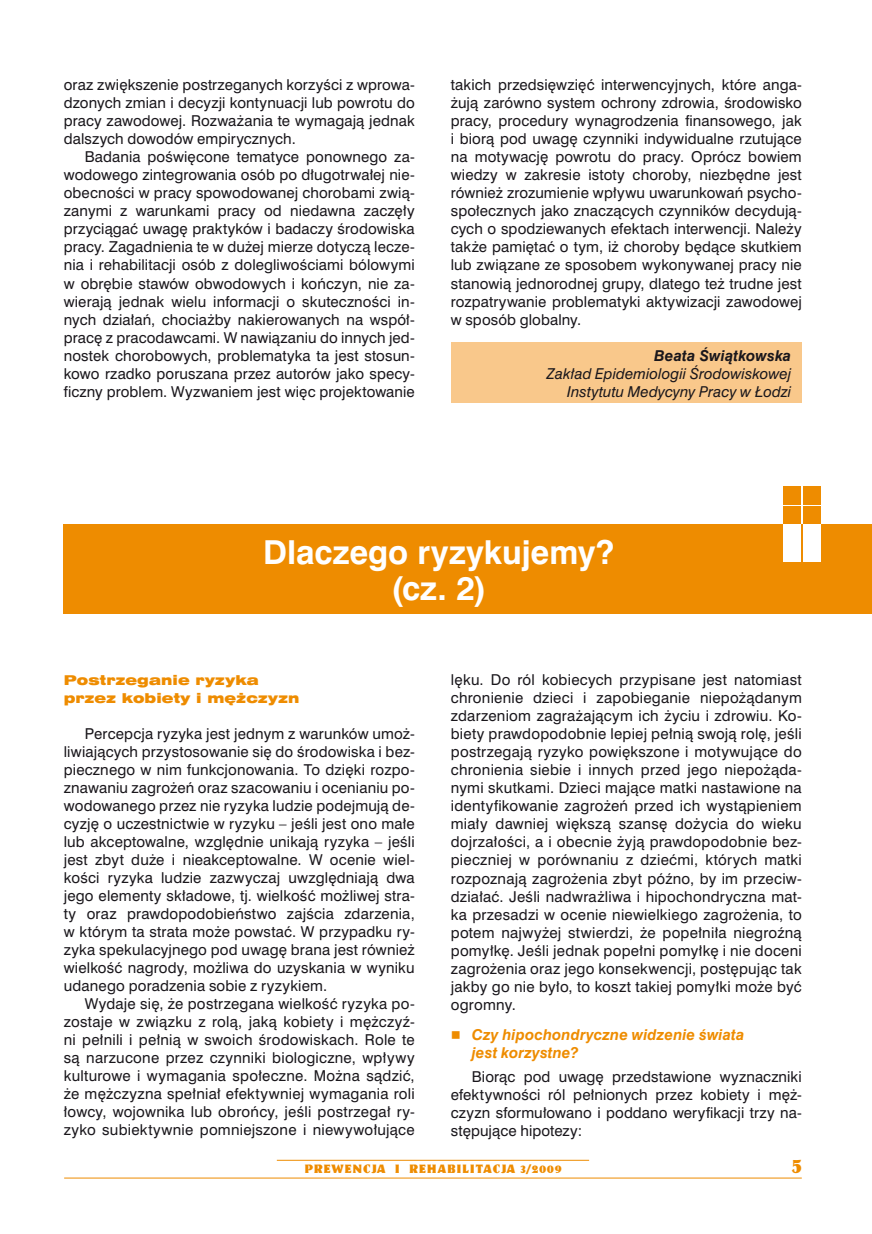
<style>
.page{position:relative;width:872px;height:1234px;background:#fff}
.page>*{position:absolute;margin:0;border:0;box-sizing:border-box;transform-origin:0 0}
.t1{font:33px/36px "Swis 721 PL Bold A";letter-spacing:-.005em;color:#fff;text-align:center}
.t2{font:21px "Kuenstler 165 Hv PL Regular A";color:#ee8c00}
.t3{font:15px/18px "Swis 721 PL Roman A";letter-spacing:.01em;color:#1a171c;text-align:justify}
.t4{font:15px/18px "Swis 721 PL Italic A";letter-spacing:.005em;color:#1a171c;text-align:right}
.t5{font:15px/18px "Swis 721 PL Bold Italic A";letter-spacing:.01em;color:#ee8c00}
.t6{font:15px "Swis 721 PL Bold Italic A";letter-spacing:.01em;color:#1a171c}
.t7{font:13.5px/18px "Swis 721 Blk Ex PL Regular A";letter-spacing:.01em;color:#ee8c00}
.t8{font:12px "Kuenstler 165 Hv PL Regular A";letter-spacing:.05em;color:#ee8c00}
.s1{font-family:"Newspaper Pi PL Regular A"}
</style>
<div class="page">
<hr style="left:277px;top:1159px;width:312px;height:1px;background:#ee8c00">
<hr style="left:64px;top:1177px;width:737px;height:1px;background:#ee8c00">
<div style="left:451px;top:342px;width:350px;height:60px;background:#f9c88b"></div>
<div style="left:64px;top:524px;width:808px;height:90px;background:#ee8c00"></div>
<div style="left:783px;top:486px;width:18px;height:18px;background:#ee8c00"></div>
<div style="left:802px;top:486px;width:18px;height:18px;background:#ee8c00"></div>
<div style="left:783px;top:506px;width:18px;height:18px;background:#ee8c00"></div>
<div style="left:802px;top:506px;width:18px;height:18px;background:#ee8c00"></div>
<div style="left:783px;top:524px;width:18px;height:18px;background:#fff"></div>
<div style="left:802px;top:524px;width:18px;height:18px;background:#fff"></div>
<div style="left:783px;top:543px;width:18px;height:18px;background:#fff"></div>
<div style="left:802px;top:543px;width:18px;height:18px;background:#fff"></div>
<p class="t3" style="left:64px;top:76px;width:352px">oraz zwiększenie postrzeganych korzyści z wprowa&shy;dzonych zmian i decyzji kontynuacji lub powrotu do pracy zawodowej. Rozważania te wymagają jednak dalszych dowodów empirycznych.</p>
<p class="t3" style="left:64px;top:148px;width:352px;text-indent:21px">Badania poświęcone tematyce ponownego za&shy;wodowego zintegrowania osób po długotrwałej nie&shy;obecności w pracy spowodowanej chorobami zwią&shy;zanymi z warunkami pracy od niedawna zaczęły przyciągać uwagę praktyków i badaczy środowiska pracy. Zagadnienia te w dużej mierze dotyczą lecze&shy;nia i rehabilitacji osób z dolegliwościami bólowymi w obrębie stawów obwodowych i kończyn, nie za&shy;wierają jednak wielu informacji o skuteczności in&shy;nych działań, chociażby nakierowanych na współ&shy;pracę z pracodawcami. W nawiązaniu do innych jed&shy;nostek chorobowych, problematyka ta jest stosun&shy;kowo rzadko poruszana przez autorów jako specy&shy;ficzny problem. Wyzwaniem jest więc projektowanie</p>
<p class="t3" style="left:451px;top:76px;width:352px">takich przedsięwzięć interwencyjnych, które anga&shy;żują zarówno system ochrony zdrowia, środowisko pracy, procedury wynagrodzenia finansowego, jak i biorą pod uwagę czynniki indywidualne rzutujące na motywację powrotu do pracy. Oprócz bowiem wiedzy w zakresie istoty choroby, niezbędne jest również zrozumienie wpływu uwarunkowań psycho&shy;społecznych jako znaczących czynników decydują&shy;cych o spodziewanych efektach interwencji. Należy także pamiętać o tym, iż choroby będące skutkiem lub związane ze sposobem wykonywanej pracy nie stanowią jednorodnej grupy, dlatego też trudne jest rozpatrywanie problematyki aktywizacji zawodowej w sposób globalny.</p>
<p class="t6" style="left:654px;top:346px;width:138px">Beata Świątkowska</p>
<p class="t4" style="left:546px;top:364px;width:246px">Zakład Epidemiologii Środowiskowej<br>Instytutu Medycyny Pracy w Łodzi</p>
<h1 class="t1" style="left:263px;top:533px;width:353px">Dlaczego ryzykujemy? (cz. 2)</h1>
<p class="t7" style="left:64px;top:670px;width:237px">Postrzeganie ryzyka przez kobiety i mężczyzn</p>
<p class="t3" style="left:64px;top:724px;width:352px;text-indent:21px">Percepcja ryzyka jest jednym z warunków umoż&shy;liwiających przystosowanie się do środowiska i bez&shy;piecznego w nim funkcjonowania. To dzięki rozpo&shy;znawaniu zagrożeń oraz szacowaniu i ocenianiu po&shy;wodowanego przez nie ryzyka ludzie podejmują de&shy;cyzję o uczestnictwie w ryzyku – jeśli jest ono małe lub akceptowalne, względnie unikają ryzyka – jeśli jest zbyt duże i nieakceptowalne. W ocenie wiel&shy;kości ryzyka ludzie zazwyczaj uwzględniają dwa jego elementy składowe, tj. wielkość możliwej stra&shy;ty oraz prawdopodobieństwo zajścia zdarzenia, w którym ta strata może powstać. W przypadku ry&shy;zyka spekulacyjnego pod uwagę brana jest również wielkość nagrody, możliwa do uzyskania w wyniku udanego poradzenia sobie z ryzykiem.</p>
<p class="t3" style="left:64px;top:994px;width:352px;text-indent:21px">Wydaje się, że postrzegana wielkość ryzyka po&shy;zostaje w związku z rolą, jaką kobiety i mężczyź&shy;ni pełnili i pełnią w swoich środowiskach. Role te są narzucone przez czynniki biologiczne, wpływy kulturowe i wymagania społeczne. Można sądzić, że mężczyzna spełniał efektywniej wymagania roli łowcy, wojownika lub obrońcy, jeśli postrzegał ry&shy;zyko subiektywnie pomniejszone i niewywołujące</p>
<p class="t3" style="left:451px;top:670px;width:352px">lęku. Do ról kobiecych przypisane jest natomiast chronienie dzieci i zapobieganie niepożądanym zdarzeniom zagrażającym ich życiu i zdrowiu. Ko&shy;biety prawdopodobnie lepiej pełnią swoją rolę, jeśli postrzegają ryzyko powiększone i motywujące do chronienia siebie i innych przed jego niepożąda&shy;nymi skutkami. Dzieci mające matki nastawione na identyfikowanie zagrożeń przed ich wystąpieniem miały dawniej większą szansę dożycia do wieku dojrzałości, a i obecnie żyją prawdopodobnie bez&shy;pieczniej w porównaniu z dziećmi, których matki rozpoznają zagrożenia zbyt późno, by im przeciw&shy;działać. Jeśli nadwrażliwa i hipochondryczna mat&shy;ka przesadzi w ocenie niewielkiego zagrożenia, to potem najwyżej stwierdzi, że popełniła niegroźną pomyłkę. Jeśli jednak popełni pomyłkę i nie doceni zagrożenia oraz jego konsekwencji, postępując tak jakby go nie było, to koszt takiej pomyłki może być ogromny.</p>
<p class="t5" style="left:472px;top:1024px;width:274px;text-indent:-21px"><span class="s1">r</span> Czy hipochondryczne widzenie świata jest korzystne?</p>
<p class="t3" style="left:451px;top:1066px;width:352px;text-indent:21px">Biorąc pod uwagę przedstawione wyznaczniki efektywności ról pełnionych przez kobiety i męż&shy;czyzn sformułowano i poddano weryfikacji trzy na&shy;stępujące hipotezy:</p>
<p class="t8" style="left:304px;top:1161px;width:259px">PREWENCJA I REHABILITACJA 3/2009</p>
<h2 class="t2" style="left:791px;top:1152px;width:12px">5</h2>
</div>
